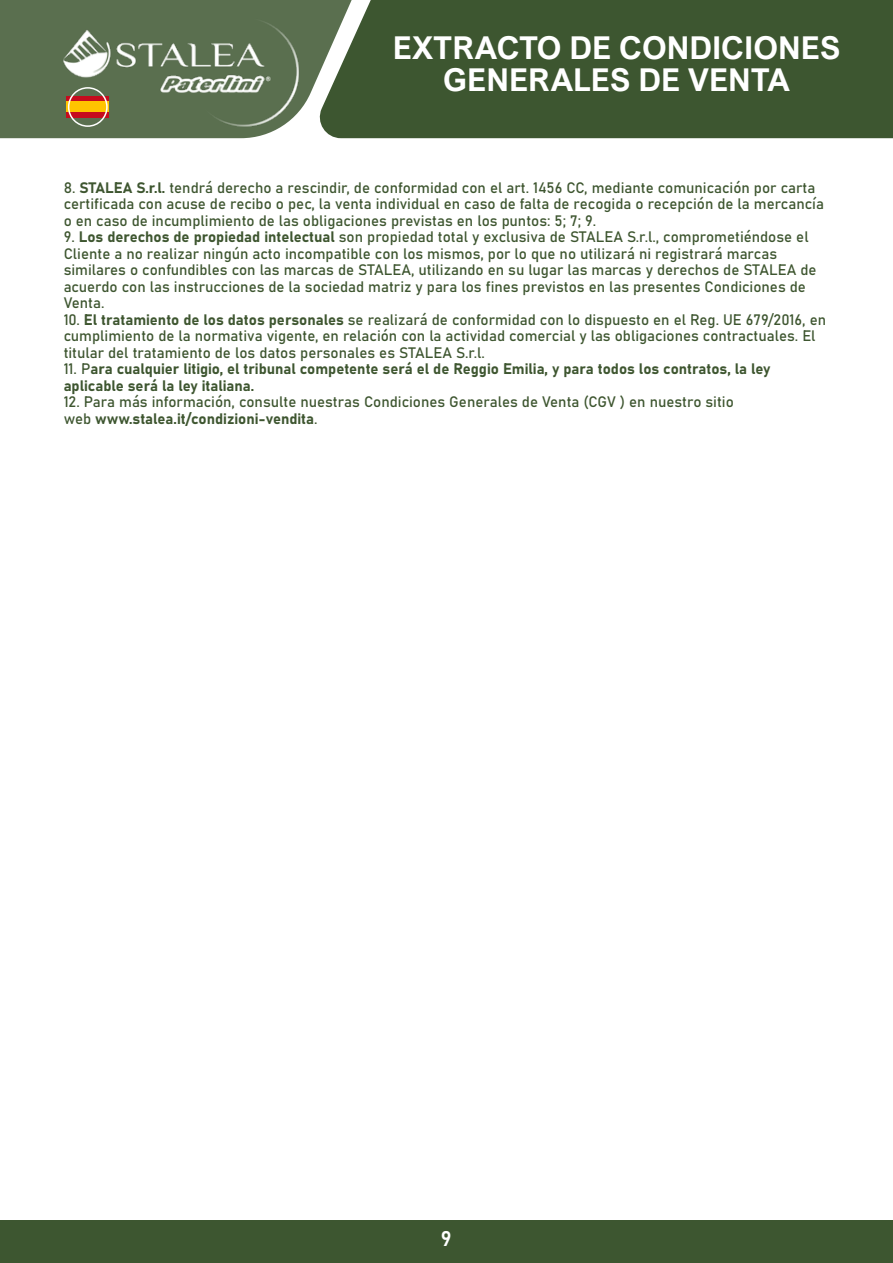
<style>
.page{position:relative;width:893px;height:1263px;background:#fff}
.page>*{position:absolute;margin:0;border:0;box-sizing:border-box;transform-origin:0 0}
.t1{font:700 31.5px/31.5px "Arial Nova";color:#fff;text-align:center}
.t2{font:21px "Bahnschrift";color:#fff}
.t3{font:15px/16.5px "Bahnschrift";color:#3e5630}
</style>
<div class="page">
<div style="left:0;top:1220px;width:893px;height:43px;background:#3d5630"></div>
<div style="left:356px;top:0;width:537px;height:138px;background:#3d5630"></div>
<svg style="left:0;top:0;width:356px;height:138px;background:#6c7f63"></svg>
<img style="left:55px;top:7px;width:253px;height:130px">
<svg style="left:67px;top:96px;width:42px;height:22px"></svg>
<div style="left:67px;top:102px;width:42px;height:10px;background:#ffc400"></div>
<div style="left:68px;top:87px;width:40px;height:40px;border:2px solid #fff;border-radius:50%"></div>
<h1 class="t1" style="left:393px;top:32px;width:449px">EXTRACTO DE CONDICIONES<br>GENERALES DE VENTA</h1>
<p class="t3" style="left:64px;top:178px;width:762px">8. STALEA S.r.l. tendrá derecho a rescindir, de conformidad con el art. 1456 CC, mediante comunicación por carta certificada con acuse de recibo o pec, la venta individual en caso de falta de recogida o recepción de la mercancía o en caso de incumplimiento de las obligaciones previstas en los puntos: 5; 7; 9.</p>
<p class="t3" style="left:64px;top:228px;width:754px">9. Los derechos de propiedad intelectual son propiedad total y exclusiva de STALEA S.r.l., comprometiéndose el Cliente a no realizar ningún acto incompatible con los mismos, por lo que no utilizará ni registrará marcas similares o confundibles con las marcas de STALEA, utilizando en su lugar las marcas y derechos de STALEA de acuerdo con las instrucciones de la sociedad matriz y para los fines previstos en las presentes Condiciones de Venta.</p>
<p class="t3" style="left:64px;top:310px;width:764px">10. El tratamiento de los datos personales se realizará de conformidad con lo dispuesto en el Reg. UE 679/2016, en cumplimiento de la normativa vigente, en relación con la actividad comercial y las obligaciones contractuales. El titular del tratamiento de los datos personales es STALEA S.r.l.</p>
<p class="t3" style="left:64px;top:360px;width:708px">11. Para cualquier litigio, el tribunal competente será el de Reggio Emilia, y para todos los contratos, la ley aplicable será la ley italiana.</p>
<p class="t3" style="left:64px;top:393px;width:672px">12. Para más información, consulte nuestras Condiciones Generales de Venta (CGV ) en nuestro sitio web www.stalea.it/condizioni-vendita.</p>
<h2 class="t2" style="left:441px;top:1223px;width:12px">9</h2>
</div>
